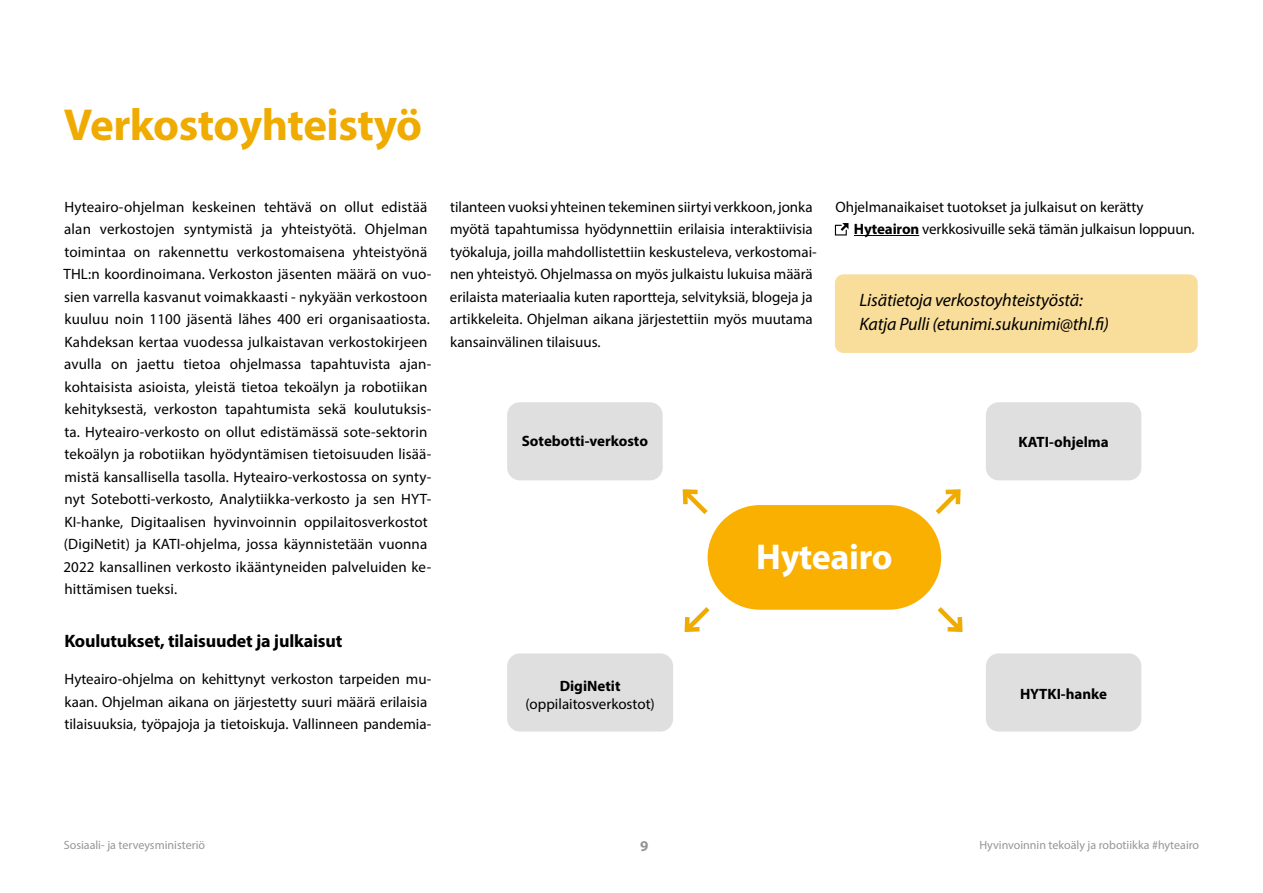
<style>
.page{position:relative;width:1263px;height:893px;background:#fff}
.page>*{position:absolute;margin:0;border:0;box-sizing:border-box;transform-origin:0 0}
.t1{font:700 45px "Myriad Pro";letter-spacing:-.01em;color:#f0ab00}
.t2{font:700 36px "Myriad Pro";letter-spacing:-.01em;color:#fff}
.t3{font:italic 18px/24px "Myriad Pro";letter-spacing:-.01em;color:#000}
.t4{font:700 18px "Myriad Pro";letter-spacing:-.01em;color:#000}
.t5{font:15px/22.5px "Myriad Pro";letter-spacing:.01em;color:#000}
.t6{font:700 15px "Myriad Pro";color:#000}
.t7{font:700 15px "Myriad Pro";color:#949699}
.t8{font:12px "Myriad Pro";color:#949699}
.s1{font-weight:700}
</style>
<div class="page">
<div style="left:708px;top:505px;width:233px;height:105px;background:#f9b000;border-radius:52px"></div>
<hr style="left:854px;top:235px;width:65px;height:1px;background:#000">
<svg style="left:835px;top:223px;width:13px;height:13px"></svg>
<div style="left:986px;top:402px;width:155px;height:78px;background:#dfdfe0;border-radius:13px"></div>
<div style="left:986px;top:653px;width:155px;height:78px;background:#dfdfe0;border-radius:13px"></div>
<div style="left:507px;top:653px;width:166px;height:78px;background:#dfdfe0;border-radius:13px"></div>
<div style="left:507px;top:402px;width:156px;height:78px;background:#dfdfe0;border-radius:13px"></div>
<svg style="left:682px;top:489px;width:26px;height:25px"></svg>
<svg style="left:935px;top:489px;width:26px;height:25px"></svg>
<svg style="left:937px;top:607px;width:26px;height:25px"></svg>
<svg style="left:684px;top:607px;width:26px;height:25px"></svg>
<div style="left:835px;top:274px;width:363px;height:79px;background:#f9dd9a;border-radius:9px"></div>
<h1 class="t1" style="left:64px;top:96px;width:360px">Verkostoyhteistyö</h1>
<p class="t5" style="left:63px;top:195px;width:369px">Hyteairo-ohjelman keskeinen tehtävä on ollut edistää alan verkostojen syntymistä ja yhteistyötä. Ohjelman toimintaa on rakennettu verkostomaisena yhteistyönä THL:n koordinoimana. Verkoston jäsenten määrä on vuo&shy;sien varrella kasvanut voimakkaasti - nykyään verkostoon kuuluu noin 1100 jäsentä lähes 400 eri organisaatiosta.<br>Kahdeksan kertaa vuodessa julkaistavan verkostokirjeen avulla on jaettu tietoa ohjelmassa tapahtuvista ajan&shy;kohtaisista asioista, yleistä tietoa tekoälyn ja robotiikan kehityksestä, verkoston tapahtumista sekä koulutuksis&shy;ta. Hyteairo-verkosto on ollut edistämässä sote-sektorin tekoälyn ja robotiikan hyödyntämisen tietoisuuden lisää&shy;mistä kansallisella tasolla. Hyteairo-verkostossa on synty&shy;nyt Sotebotti-verkosto, Analytiikka-verkosto ja sen HYT-KI-hanke, Digitaalisen hyvinvoinnin oppilaitosverkostot (DigiNetit) ja KATI-ohjelma, jossa käynnistetään vuonna 2022 kansallinen verkosto ikääntyneiden palveluiden ke&shy;hittämisen tueksi.</p>
<p class="t4" style="left:64px;top:629px;width:279px">Koulutukset, tilaisuudet ja julkaisut</p>
<p class="t5" style="left:64px;top:667px;width:368px">Hyteairo-ohjelma on kehittynyt verkoston tarpeiden mu&shy;kaan. Ohjelman aikana on järjestetty suuri määrä erilaisia tilaisuuksia, työpajoja ja tietoiskuja. Vallinneen pandemia-</p>
<p class="t5" style="left:450px;top:195px;width:369px">tilanteen vuoksi yhteinen tekeminen siirtyi verkkoon, jonka myötä tapahtumissa hyödynnettiin erilaisia interaktiivisia työkaluja, joilla mahdollistettiin keskusteleva, verkostomai&shy;nen yhteistyö. Ohjelmassa on myös julkaistu lukuisa määrä erilaista materiaalia kuten raportteja, selvityksiä, blogeja ja artikkeleita. Ohjelman aikana järjestettiin myös muutama kansainvälinen tilaisuus.</p>
<p class="t5" style="left:854px;top:195px;width:342px;text-indent:-19px">Ohjelmanaikaiset tuotokset ja julkaisut on kerätty<br><span class="s1">Hyteairon</span> verkkosivuille sekä tämän julkaisun loppuun.</p>
<p class="t3" style="left:859px;top:287px;width:251px">Lisätietoja verkostoyhteistyöstä:<br>Katja Pulli (etunimi.sukunimi@thl.fi)</p>
<p class="t6" style="left:522px;top:431px;width:128px">Sotebotti-verkosto</p>
<p class="t6" style="left:560px;top:676px;width:62px">DigiNetit</p>
<p class="t5" style="left:525px;top:692px;width:131px">(oppilaitosverkostot)</p>
<h2 class="t2" style="left:756px;top:534px;width:138px">Hyteairo</h2>
<p class="t6" style="left:1018px;top:432px;width:92px">KATI-ohjelma</p>
<p class="t6" style="left:1020px;top:684px;width:88px">HYTKI-hanke</p>
<p class="t8" style="left:64px;top:837px;width:143px">Sosiaali- ja terveysministeriö</p>
<p class="t7" style="left:640px;top:836px;width:10px">9</p>
<p class="t8" style="left:979px;top:837px;width:221px">Hyvinvoinnin tekoäly ja robotiikka #hyteairo</p>
</div>
